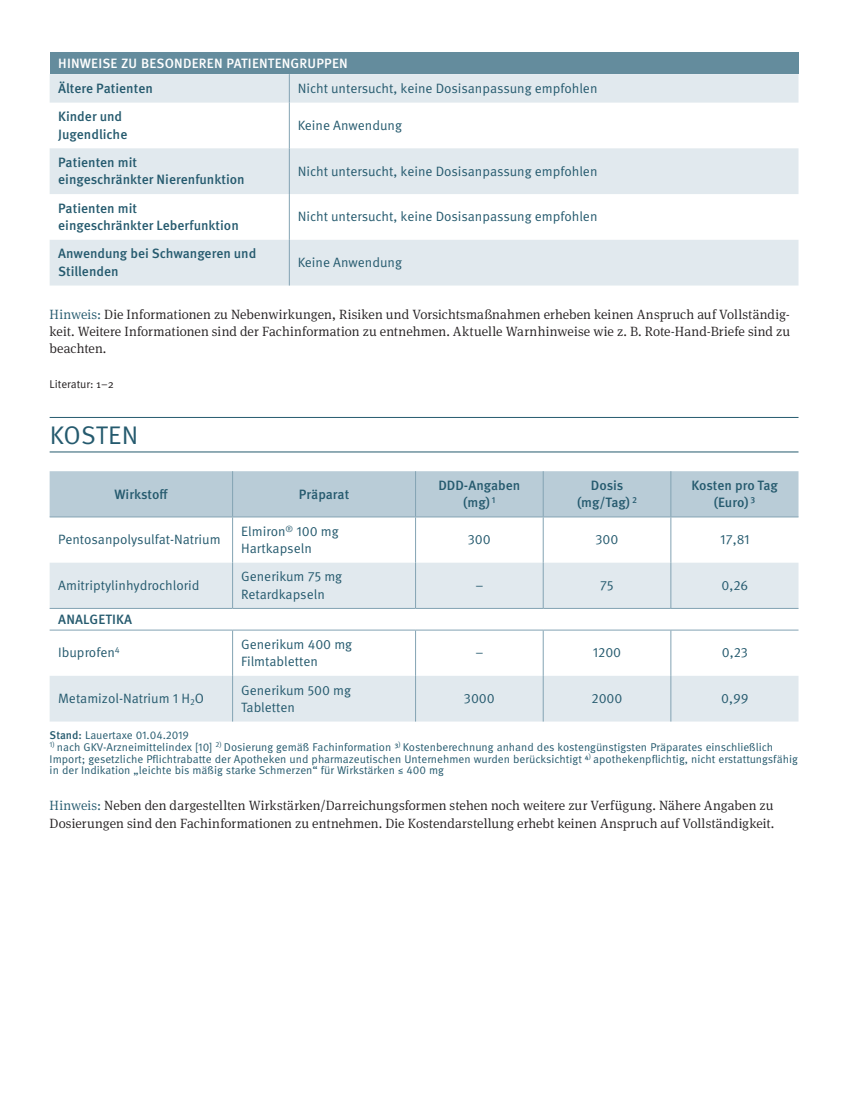
<style>
.page{position:relative;width:851px;height:1106px;background:#fff}
.page>*{position:absolute;margin:0;border:0;box-sizing:border-box;transform-origin:0 0}
.t1{font:25.5px "Meta Pro";letter-spacing:.005em;color:#255a6e}
.t2{font:300 13.5px/17.2px "Meta Serif OT";letter-spacing:.005em;color:#231f20;text-align:justify}
.t3{font:13.5px/17.2px "Meta Pro";color:#255a6e}
.t4{font:500 13.5px/17.2px "Meta Pro";color:#255a6e}
.t5{font:500 13.5px "Meta Pro";letter-spacing:.015em;color:#fff}
.t6{font:11.25px/11.7px "Meta Pro";color:#255a6e}
.t7{font:11.25px "Meta Pro";color:#231f20}
.s1{color:#255a6e}
.s2{font-weight:500}
</style>
<div class="page">
<hr style="left:50px;top:417px;width:748px;height:1px;background:#255a6e">
<hr style="left:50px;top:451px;width:748px;height:1px;background:#255a6e">
<div style="left:50px;top:52px;width:748px;height:22px;background:#648c9d"></div>
<svg style="left:50px;top:74px;width:748px;height:211px;fill:#e1e9ee"></svg>
<svg style="left:289px;top:74px;width:1px;height:29px"></svg>
<hr style="left:289px;top:103px;width:1px;height:45px;background:#83a3b3">
<hr style="left:289px;top:148px;width:1px;height:46px;background:#83a3b3">
<hr style="left:289px;top:194px;width:1px;height:46px;background:#83a3b3">
<hr style="left:289px;top:240px;width:1px;height:45px;background:#83a3b3">
<div style="left:50px;top:471px;width:748px;height:45px;background:#b9ccd7"></div>
<svg style="left:50px;top:517px;width:748px;height:45px"></svg>
<svg style="left:50px;top:562px;width:748px;height:159px;fill:#e1e9ee"></svg>
<hr style="left:415px;top:517px;width:1px;height:45px;background:#83a3b3">
<hr style="left:542px;top:517px;width:1px;height:45px;background:#83a3b3">
<hr style="left:670px;top:517px;width:1px;height:45px;background:#83a3b3">
<hr style="left:415px;top:562px;width:1px;height:46px;background:#83a3b3">
<hr style="left:542px;top:562px;width:1px;height:46px;background:#83a3b3">
<hr style="left:670px;top:562px;width:1px;height:46px;background:#83a3b3">
<hr style="left:415px;top:630px;width:1px;height:46px;background:#83a3b3">
<hr style="left:542px;top:630px;width:1px;height:46px;background:#83a3b3">
<hr style="left:670px;top:630px;width:1px;height:46px;background:#83a3b3">
<hr style="left:415px;top:676px;width:1px;height:45px;background:#83a3b3">
<hr style="left:542px;top:676px;width:1px;height:45px;background:#83a3b3">
<hr style="left:670px;top:676px;width:1px;height:45px;background:#83a3b3">
<hr style="left:232px;top:517px;width:1px;height:45px;background:#83a3b3">
<hr style="left:232px;top:562px;width:1px;height:46px;background:#83a3b3">
<hr style="left:232px;top:630px;width:1px;height:46px;background:#83a3b3">
<hr style="left:232px;top:676px;width:1px;height:45px;background:#83a3b3">
<hr style="left:232px;top:471px;width:1px;height:45px;background:#83a3b3">
<hr style="left:415px;top:471px;width:1px;height:45px;background:#83a3b3">
<hr style="left:542px;top:471px;width:1px;height:45px;background:#83a3b3">
<hr style="left:670px;top:471px;width:1px;height:45px;background:#83a3b3">
<hr style="left:50px;top:516px;width:182px;height:1px;background:#83a3b3">
<hr style="left:232px;top:516px;width:183px;height:1px;background:#83a3b3">
<hr style="left:415px;top:516px;width:128px;height:1px;background:#83a3b3">
<hr style="left:543px;top:516px;width:127px;height:1px;background:#83a3b3">
<hr style="left:670px;top:516px;width:128px;height:1px;background:#83a3b3">
<hr style="left:50px;top:608px;width:182px;height:1px;background:#83a3b3">
<hr style="left:232px;top:608px;width:183px;height:1px;background:#83a3b3">
<hr style="left:415px;top:608px;width:128px;height:1px;background:#83a3b3">
<hr style="left:543px;top:608px;width:127px;height:1px;background:#83a3b3">
<hr style="left:670px;top:608px;width:128px;height:1px;background:#83a3b3">
<hr style="left:50px;top:629px;width:182px;height:1px;background:#83a3b3">
<hr style="left:232px;top:629px;width:183px;height:1px;background:#83a3b3">
<hr style="left:415px;top:629px;width:128px;height:1px;background:#83a3b3">
<hr style="left:543px;top:629px;width:127px;height:1px;background:#83a3b3">
<hr style="left:670px;top:629px;width:128px;height:1px;background:#83a3b3">
<p class="t5" style="left:58px;top:54px;width:291px">HINWEISE ZU BESONDEREN PATIENTENGRUPPEN</p>
<p class="t4" style="left:58px;top:80px;width:96px">Ältere Patienten</p>
<p class="t3" style="left:298px;top:80px;width:301px">Nicht untersucht, keine Dosisanpassung empfohlen</p>
<p class="t4" style="left:58px;top:108px;width:71px">Kinder und<br>Jugendliche</p>
<p class="t3" style="left:298px;top:117px;width:106px">Keine Anwendung</p>
<p class="t4" style="left:58px;top:154px;width:188px">Patienten mit<br>eingeschränkter Nierenfunktion</p>
<p class="t3" style="left:298px;top:163px;width:301px">Nicht untersucht, keine Dosisanpassung empfohlen</p>
<p class="t4" style="left:58px;top:200px;width:182px">Patienten mit<br>eingeschränkter Leberfunktion</p>
<p class="t3" style="left:298px;top:208px;width:301px">Nicht untersucht, keine Dosisanpassung empfohlen</p>
<p class="t4" style="left:58px;top:245px;width:200px">Anwendung bei Schwangeren und<br>Stillenden</p>
<p class="t3" style="left:298px;top:254px;width:106px">Keine Anwendung</p>
<p class="t2" style="left:50px;top:305px;width:742px"><span class="s1">Hinweis:</span> Die Informationen zu Nebenwirkungen, Risiken und Vorsichtsmaßnahmen erheben keinen Anspruch auf Vollständig&shy;keit. Weitere Informationen sind der Fachinformation zu entnehmen. Aktuelle Warnhinweise wie z. B. Rote-Hand-Briefe sind zu beachten.</p>
<p class="t7" style="left:50px;top:376px;width:66px">Literatur: 1–2</p>
<h1 class="t1" style="left:50px;top:419px;width:90px">KOSTEN</h1>
<p class="t4" style="left:115px;top:485px;width:55px">Wirkstoff</p>
<p class="t4" style="left:299px;top:485px;width:52px">Präparat</p>
<p class="t4" style="left:438px;top:477px;width:83px;text-align:center">DDD-Angaben (mg) <sup>1</sup></p>
<p class="t4" style="left:577px;top:477px;width:61px;text-align:center">Dosis (mg/Tag) <sup>2</sup></p>
<p class="t4" style="left:691px;top:477px;width:88px;text-align:center">Kosten pro Tag (Euro) <sup>3</sup></p>
<p class="t3" style="left:58px;top:531px;width:164px">Pentosanpolysulfat-Natrium</p>
<p class="t3" style="left:241px;top:523px;width:99px">Elmiron<sup>®</sup> 100 mg<br>Hartkapseln</p>
<p class="t3" style="left:468px;top:531px;width:25px">300</p>
<p class="t3" style="left:595px;top:531px;width:25px">300</p>
<p class="t3" style="left:720px;top:531px;width:31px">17,81</p>
<p class="t3" style="left:58px;top:577px;width:143px">Amitriptylinhydrochlorid</p>
<p class="t3" style="left:241px;top:568px;width:103px">Generikum 75 mg<br>Retardkapseln</p>
<p class="t3" style="left:475px;top:577px;width:10px">–</p>
<p class="t3" style="left:600px;top:577px;width:15px">75</p>
<p class="t3" style="left:721px;top:577px;width:28px">0,26</p>
<p class="t4" style="left:58px;top:611px;width:75px">ANALGETIKA</p>
<p class="t3" style="left:58px;top:644px;width:63px">Ibuprofen<sup>4</sup></p>
<p class="t3" style="left:241px;top:636px;width:113px">Generikum 400 mg<br>Filmtabletten</p>
<p class="t3" style="left:475px;top:644px;width:10px">–</p>
<p class="t3" style="left:592px;top:644px;width:30px">1200</p>
<p class="t3" style="left:721px;top:644px;width:27px">0,23</p>
<p class="t3" style="left:58px;top:690px;width:147px">Metamizol-Natrium 1 H<sub>2</sub>O</p>
<p class="t3" style="left:241px;top:681px;width:111px">Generikum 500 mg<br>Tabletten</p>
<p class="t3" style="left:464px;top:690px;width:32px">3000</p>
<p class="t3" style="left:591px;top:690px;width:33px">2000</p>
<p class="t3" style="left:721px;top:690px;width:29px">0,99</p>
<p class="t6" style="left:50px;top:729px;width:141px"><span class="s2">Stand:</span> Lauertaxe 01.04.2019</p>
<p class="t6" style="left:50px;top:741px;width:749px"><sup>1)</sup> nach GKV-Arzneimittelindex [10] <sup>2)</sup> Dosierung gemäß Fachinformation ³<sup>)</sup> Kostenberechnung anhand des kostengünstigsten Präparates einschließlich<br>Import; gesetzliche Pflichtrabatte der Apotheken und pharmazeutischen Unternehmen wurden berücksichtigt ⁴<sup>)</sup> apothekenpflichtig, nicht erstattungsfähig in der Indikation „leichte bis mäßig starke Schmerzen“ für Wirkstärken ≤ 400 mg</p>
<p class="t2" style="left:50px;top:797px;width:726px"><span class="s1">Hinweis:</span> Neben den dargestellten Wirkstärken/Darreichungsformen stehen noch weitere zur Verfügung. Nähere Angaben zu<br>Dosierungen sind den Fachinformationen zu entnehmen. Die Kostendarstellung erhebt keinen Anspruch auf Vollständigkeit.</p>
</div>
